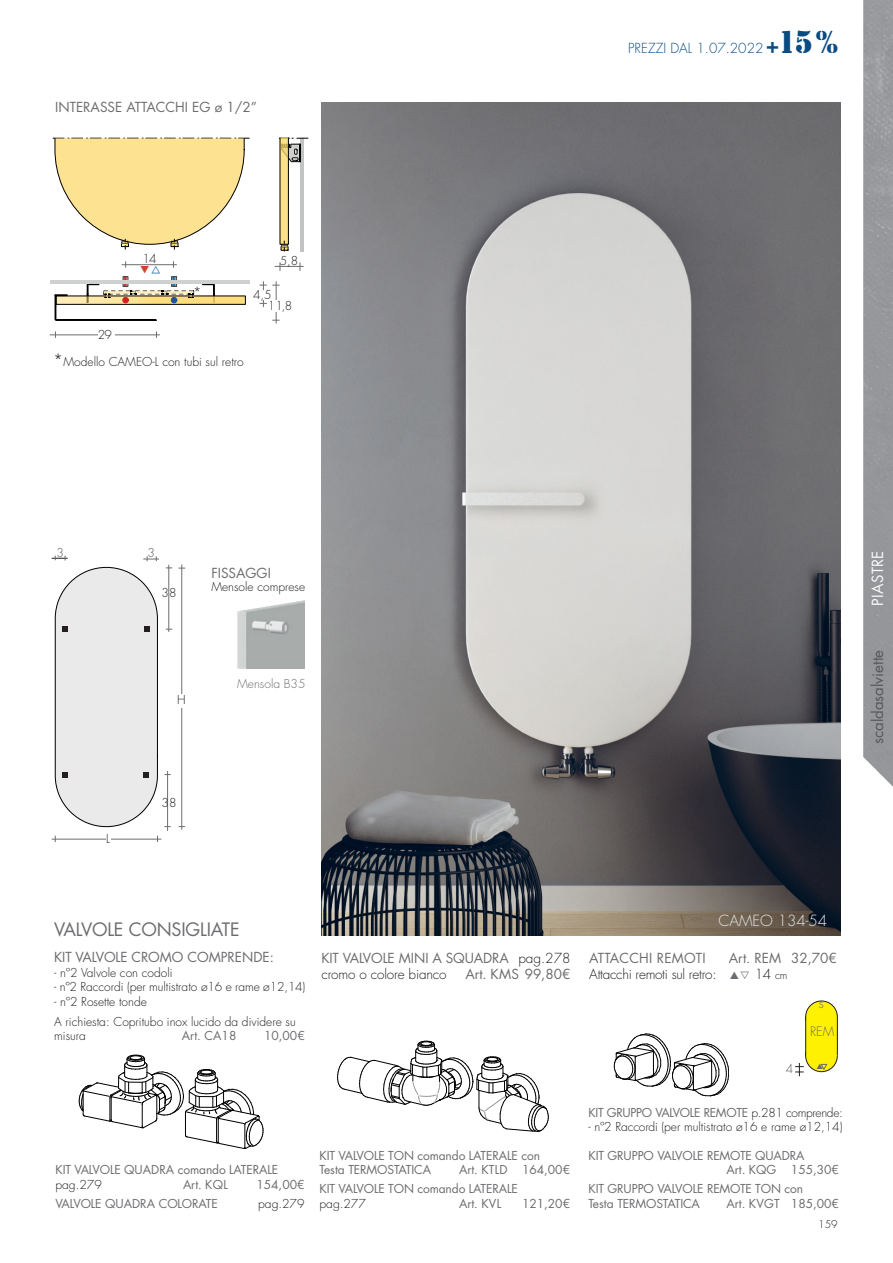
<style>
.page{position:relative;width:893px;height:1263px;background:#fff}
.page>*{position:absolute;margin:0;border:0;box-sizing:border-box;transform-origin:0 0}
.t1{font:18px "Futura Std";letter-spacing:-.01em;color:#6c6d70}
.t2{font:15px "Futura Std";color:#57585a}
.t3{font:300 15px "Futura Std";color:#e6e7e9}
.t4{font:15px "Futura Std";letter-spacing:.025em;color:#fafafa}
.t5{font:300 13.5px/16.2px "Futura Std";letter-spacing:-.015em;color:#231f20}
.t6{font:13.5px "Futura Std";color:#6c6d70}
.t7{font:300 13.5px "Futura Std";color:#0a4c82}
.t8{font:300 13.5px "Futura Std";color:#6c6d70}
.t9{font:300 12.75px "Futura Std";color:#6c6d70}
.t10{font:12px/14.4px "Futura Std";letter-spacing:-.01em;color:#6c6d70}
.t11{font:300 12px/20.4px "Futura Std";color:#231f20}
.t12{font:300 12px "Futura Std";color:#6c6d70}
.t13{font:300 12px "Futura Std";color:#57585a}
.t14{font:300 10.5px "Futura Std";color:#231f20}
.s1{font-size:16.5px}
.s2{font-family:"Stencil";font-weight:400;font-size:22.5px}
.s3{font-family:"Stencil";font-weight:400;font-size:33px}
.s4{font-weight:400;color:#6c6d70}
.s5{color:#6c6d70}
.s6{font-size:10.5px}
.s7{font-weight:300;color:#231f20}
</style>
<div class="page">
<img style="left:863px;top:0;width:30px;height:787px">
<hr style="left:300px;top:138px;width:4px;height:114px;background:#c2c3c3">
<svg style="left:202px;top:284px;width:13px;height:12px"></svg>
<div style="left:192px;top:296px;width:53px;height:8px;background:#fddd7d"></div>
<div style="left:56px;top:296px;width:190px;height:9px;border:1px solid #000001"></div>
<hr style="left:50px;top:280px;width:200px;height:4px;background:#cfd1d0">
<svg style="left:279px;top:138px;width:29px;height:24px"></svg>
<div style="left:280px;top:138px;width:8px;height:106px;background:#fcd869;opacity:.77"></div>
<div style="left:280px;top:138px;width:9px;height:107px;border:1px solid #000001"></div>
<svg style="left:53px;top:138px;width:196px;height:112px"></svg>
<svg style="left:281px;top:241px;width:7px;height:11px"></svg>
<hr style="left:276px;top:281px;width:1px;height:42px;background:#6c6d70">
<svg style="left:260px;top:281px;width:20px;height:26px"></svg>
<hr style="left:50px;top:335px;width:110px;height:1px;background:#6c6d70">
<img style="left:321px;top:102px;width:519px;height:833px">
<svg style="left:52px;top:556px;width:16px;height:4px"></svg>
<hr style="left:181px;top:564px;width:1px;height:266px;background:#6c6d70">
<hr style="left:167px;top:771px;width:1px;height:60px;background:#6c6d70">
<hr style="left:169px;top:565px;width:1px;height:67px;background:#6c6d70">
<div style="left:177px;top:694px;width:14px;height:14px;background:#fff"></div>
<svg style="left:55px;top:567px;width:103px;height:260px;background:#e4e4e4"></svg>
<svg style="left:143px;top:556px;width:16px;height:5px"></svg>
<hr style="left:52px;top:839px;width:109px;height:1px;background:#6c6d70">
<div style="left:106px;top:833px;width:5px;height:10px;background:#fff"></div>
<svg style="left:337px;top:1041px;width:212px;height:91px"></svg>
<svg style="left:79px;top:1055px;width:185px;height:94px"></svg>
<svg style="left:795px;top:1063px;width:9px;height:13px"></svg>
<svg style="left:275px;top:262px;width:29px;height:9px"></svg>
<div style="left:98px;top:330px;width:16px;height:10px;background:#fff"></div>
<div style="left:806px;top:1001px;width:31px;height:31px;background:#fff101;border-radius:50%"></div>
<div style="left:805px;top:1000px;width:33px;height:33px;border:1px solid #231f20;border-radius:50%"></div>
<div style="left:806px;top:1040px;width:31px;height:32px;background:#fff101;border-radius:50%"></div>
<div style="left:805px;top:1039px;width:33px;height:33px;border:1px solid #231f20;border-radius:50%"></div>
<div style="left:806px;top:1017px;width:31px;height:39px;background:#fff101"></div>
<hr style="left:805px;top:1017px;width:1px;height:38px;background:#231f20">
<hr style="left:837px;top:1017px;width:1px;height:38px;background:#231f20">
<div style="left:268px;top:300px;width:26px;height:11px;background:#fff"></div>
<img style="left:237px;top:601px;width:68px;height:67px">
<svg style="left:614px;top:1033px;width:115px;height:63px"></svg>
<svg style="left:55px;top:261px;width:140px;height:60px"></svg>
<svg style="left:820px;top:1064px;width:7px;height:6px"></svg>
<p class="t6" style="left:55px;top:99px;width:203px">INTERASSE ATTACCHI EG ø 1/2”</p>
<p class="t11" style="left:142px;top:249px;width:16px">14</p>
<p class="t11" style="left:280px;top:251px;width:20px">5,8</p>
<p class="t11" style="left:98px;top:325px;width:16px">29</p>
<p class="t5" style="left:193px;top:284px;width:10px">*</p>
<p class="t11" style="left:53px;top:351px;width:192px"><span class="s1">*</span>Modello CAMEO-L con tubi sul retro</p>
<p class="t11" style="left:253px;top:285px;width:20px">4,5</p>
<p class="t11" style="left:268px;top:295px;width:26px">11,8</p>
<p class="t7" style="left:628px;top:40px;width:211px">PREZZI DAL 1.07.2022 <span class="s2">+</span><span class="s3">15%</span></p>
<p class="t13" style="left:57px;top:545px;width:9px">3</p>
<p class="t13" style="left:148px;top:545px;width:9px">3</p>
<p class="t11" style="left:162px;top:583px;width:16px">38</p>
<p class="t6" style="left:211px;top:564px;width:61px">FISSAGGI</p>
<p class="t11" style="left:211px;top:577px;width:95px">Mensole comprese</p>
<p class="t11" style="left:177px;top:690px;width:10px">H</p>
<p class="t12" style="left:237px;top:676px;width:70px">Mensola B35</p>
<p class="t11" style="left:106px;top:829px;width:5px">L</p>
<p class="t11" style="left:162px;top:793px;width:16px">38</p>
<h1 class="t1" style="left:54px;top:917px;width:187px">VALVOLE CONSIGLIATE</h1>
<p class="t6" style="left:54px;top:949px;width:221px">KIT VALVOLE CROMO COMPRENDE:</p>
<p class="t11" style="left:54px;top:962px;width:120px">- nº2 Valvole con codoli</p>
<p class="t11" style="left:54px;top:977px;width:253px">- nº2 Raccordi (per multistrato ø16 e rame ø12,14)</p>
<p class="t11" style="left:54px;top:991px;width:243px">- nº2 Rosette tonde<br>A richiesta: Copritubo inox lucido da dividere su</p>
<p class="t11" style="left:54px;top:1026px;width:33px">misura</p>
<p class="t10" style="left:182px;top:1029px;width:56px">Art. CA18</p>
<p class="t10" style="left:264px;top:1029px;width:42px">10,00€</p>
<p class="t5" style="left:321px;top:950px;width:250px"><span class="s4">KIT VALVOLE MINI A SQUADRA</span> pag.278 cromo o colore bianco</p>
<p class="t6" style="left:465px;top:965px;width:107px">Art. KMS 99,80€</p>
<p class="t10" style="left:55px;top:1163px;width:224px">KIT VALVOLE QUADRA comando LATERALE</p>
<p class="t11" style="left:55px;top:1174px;width:48px">pag.279</p>
<p class="t10" style="left:183px;top:1177px;width:46px">Art. KQL</p>
<p class="t10" style="left:256px;top:1177px;width:50px">154,00€</p>
<p class="t10" style="left:55px;top:1196px;width:164px">VALVOLE QUADRA COLORATE</p>
<p class="t11" style="left:258px;top:1193px;width:48px">pag.279</p>
<p class="t10" style="left:320px;top:1148px;width:222px">KIT VALVOLE TON comando LATERALE con<br>Testa TERMOSTATICA</p>
<p class="t10" style="left:320px;top:1161px;width:252px;line-height:18.9px;text-indent:140px">Art. KTLD 164,00€<br>KIT VALVOLE TON comando LATERALE</p>
<p class="t11" style="left:320px;top:1193px;width:48px">pag.277</p>
<p class="t10" style="left:459px;top:1196px;width:44px">Art. KVL</p>
<p class="t10" style="left:522px;top:1196px;width:50px">121,20€</p>
<p class="t3" style="left:718px;top:911px;width:110px">CAMEO 134-54</p>
<p class="t5" style="left:589px;top:950px;width:249px;text-indent:139px"><span class="s4">Art. REM 32,70€<br></span>Attacchi remoti sul retro: <span class="s5">▲▽</span> 14 <span class="s6">cm</span></p>
<p class="t6" style="left:589px;top:949px;width:118px">ATTACCHI REMOTI</p>
<p class="t8" style="left:819px;top:995px;width:7px">s</p>
<p class="t13" style="left:786px;top:1061px;width:9px">4</p>
<p class="t9" style="left:810px;top:1024px;width:26px">REM</p>
<p class="t10" style="left:588px;top:1105px;width:256px">KIT GRUPPO VALVOLE REMOTE <span class="s7">p.281 comprende:</span></p>
<p class="t11" style="left:588px;top:1117px;width:256px">- nº2 Raccordi (per multistrato ø16 e rame ø12,14)</p>
<p class="t10" style="left:726px;top:1148px;width:114px;text-indent:-138px">KIT GRUPPO VALVOLE REMOTE QUADRA<br>Art. KQG 155,30€</p>
<p class="t10" style="left:588px;top:1182px;width:216px">KIT GRUPPO VALVOLE REMOTE TON con<br>Testa TERMOSTATICA</p>
<p class="t10" style="left:726px;top:1196px;width:114px">Art. KVGT 185,00€</p>
<p class="t14" style="left:818px;top:1218px;width:21px">159</p>
<p class="t4" style="left:868px;top:606px;width:57px;rotate:-90deg">PIASTRE</p>
<p class="t2" style="left:868px;top:744px;width:96px;rotate:-90deg">scaldasalviette</p>
</div>
